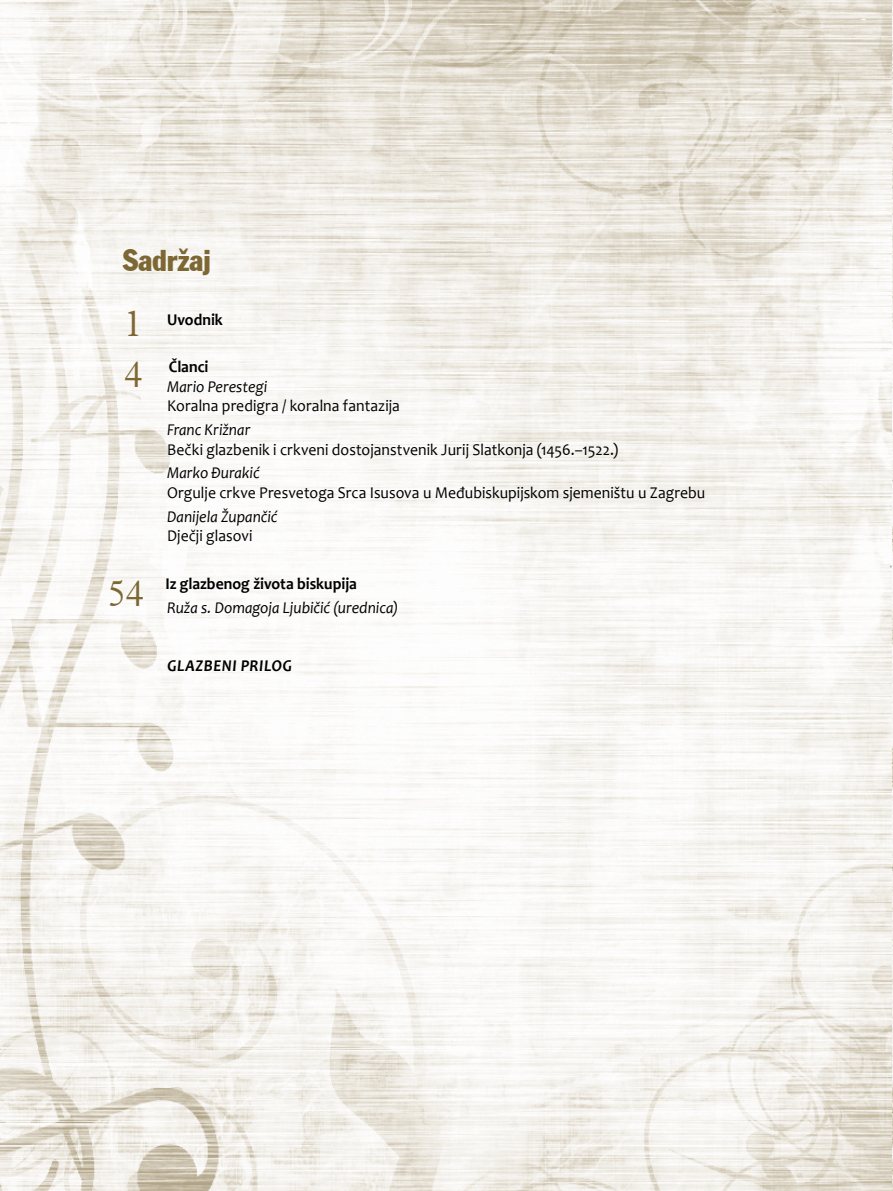
<style>
.page{position:relative;width:893px;height:1191px;background:#fff}
.page>*{position:absolute;margin:0;border:0;box-sizing:border-box;transform-origin:0 0}
.t1{font:300 36px "Aldine 721 BT";color:#7d6834}
.t2{font:condensed 30px "Franklin Gothic L2";letter-spacing:-.01em;color:#7d6834}
.t3{font:16.5px "Candara";letter-spacing:.005em;color:#000;scale:.95 1}
.t4{font:italic 16.5px "Candara";color:#000;scale:.95 1}
.t5{font:700 16.5px "Candara";color:#000;scale:.95 1}
.t6{font:italic 700 16.5px "Candara";letter-spacing:.035em;color:#000;scale:.95 1}
</style>
<div class="page">
<img style="left:0;top:0;width:892px;height:1087px">
<img style="left:0;top:1087px;width:892px;height:104px">
<svg style="left:337px;top:28px;width:7px;height:2px"></svg>
<svg style="left:860px;top:18px;width:7px;height:2px"></svg>
<img style="left:892px;top:0;width:1px;height:1191px">
<h2 class="t2" style="left:122px;top:240px;width:90px">Sadržaj</h2>
<h1 class="t1" style="left:125px;top:302px;width:19px">1</h1>
<p class="t5" style="left:167px;top:309px;width:60px">Uvodnik</p>
<p class="t5" style="left:169px;top:357px;width:43px">Članci</p>
<p class="t4" style="left:167px;top:376px;width:107px">Mario Perestegi</p>
<p class="t3" style="left:167px;top:396px;width:247px">Koralna predigra / koralna fantazija</p>
<p class="t4" style="left:167px;top:419px;width:89px">Franc Križnar</p>
<p class="t3" style="left:167px;top:439px;width:477px">Bečki glazbenik i crkveni dostojanstvenik Jurij Slatkonja (1456.–1522.)</p>
<p class="t4" style="left:167px;top:463px;width:99px">Marko Đurakić</p>
<p class="t3" style="left:167px;top:482px;width:568px">Orgulje crkve Presvetoga Srca Isusova u Međubiskupijskom sjemeništu u Zagrebu</p>
<p class="t4" style="left:167px;top:506px;width:118px">Danijela Župančić</p>
<p class="t3" style="left:167px;top:525px;width:91px">Dječji glasovi</p>
<p class="t5" style="left:165px;top:573px;width:203px">Iz glazbenog života biskupija</p>
<p class="t4" style="left:167px;top:597px;width:245px">Ruža s. Domagoja Ljubičić (urednica)</p>
<h1 class="t1" style="left:125px;top:352px;width:19px">4</h1>
<h1 class="t1" style="left:108px;top:571px;width:37px">54</h1>
<p class="t6" style="left:167px;top:655px;width:133px">GLAZBENI PRILOG</p>
</div>
